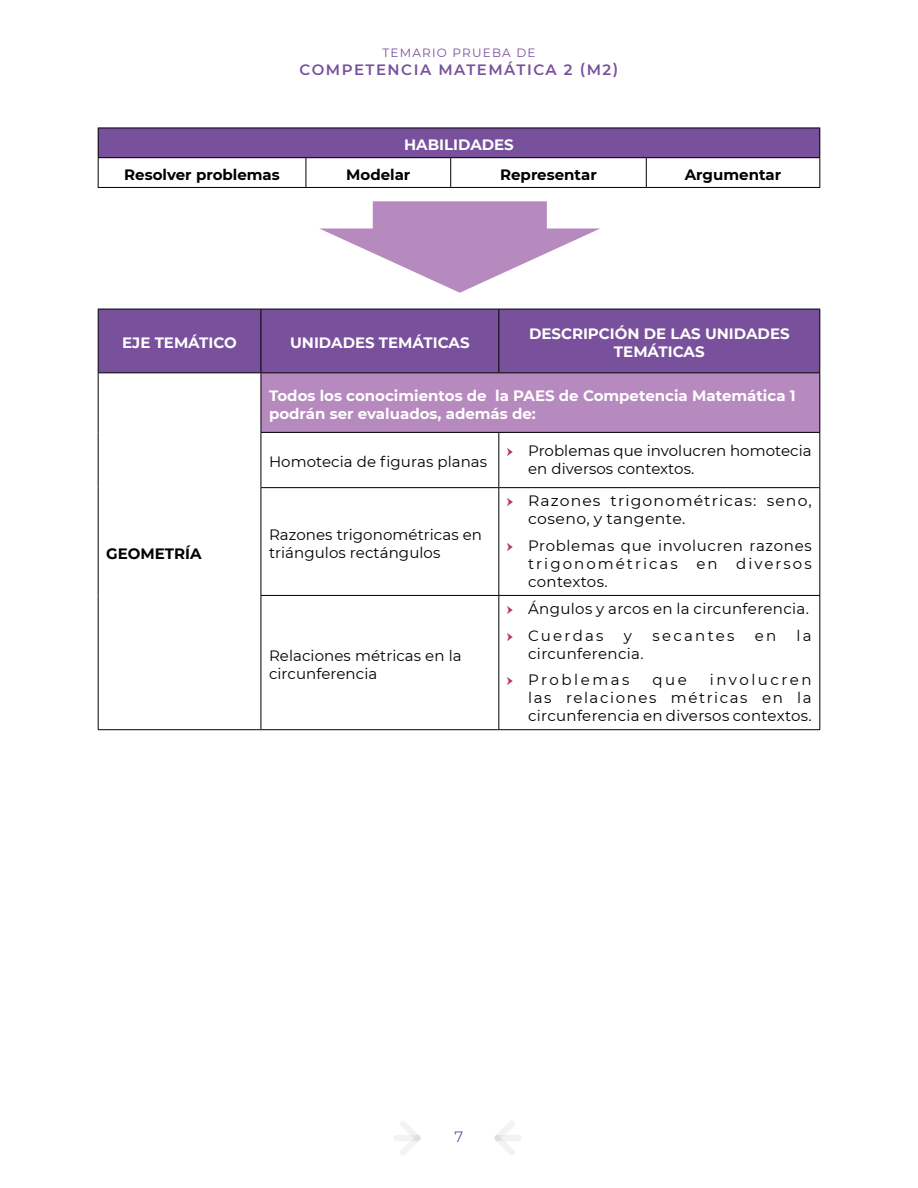
<style>
.page{position:relative;width:918px;height:1188px;background:#fff}
.page>*{position:absolute;margin:0;border:0;box-sizing:border-box;transform-origin:0 0}
.t1{font:15px/18px "Montserrat";letter-spacing:.02em;color:#000}
.t2{font:700 15px/18px "Montserrat";color:#fff;text-align:center}
.t3{font:700 15px "Montserrat";color:#000}
.t4{font:15px/18px "Montserrat";letter-spacing:.07em;color:#000;scale:1.04 1}
.t5{font:600 15px "Montserrat";letter-spacing:.1em;color:#78509b}
.t6{font:15px "Montserrat";letter-spacing:.15em;color:#000}
.t7{font:15px "Montserrat";color:#78509b}
.t8{font:12px "Montserrat";letter-spacing:.1em;color:#78509b}
.s1{font-family:"Minion Pro";color:#b3316e}
</style>
<div class="page">
<svg style="left:494px;top:1121px;width:27px;height:34px"></svg>
<svg style="left:394px;top:1121px;width:27px;height:34px"></svg>
<div style="left:99px;top:310px;width:720px;height:62px;background:#78509b"></div>
<div style="left:261px;top:373px;width:559px;height:59px;background:#b68abe"></div>
<hr style="left:98px;top:309px;width:163px;height:1px;background:#000">
<hr style="left:261px;top:309px;width:238px;height:1px;background:#000">
<hr style="left:499px;top:309px;width:321px;height:1px;background:#000">
<hr style="left:98px;top:372px;width:163px;height:1px;background:#000">
<hr style="left:261px;top:372px;width:238px;height:1px;background:#000">
<hr style="left:499px;top:372px;width:321px;height:1px;background:#000">
<hr style="left:261px;top:432px;width:238px;height:1px;background:#000">
<hr style="left:499px;top:432px;width:321px;height:1px;background:#000">
<hr style="left:261px;top:487px;width:238px;height:1px;background:#000">
<hr style="left:499px;top:487px;width:321px;height:1px;background:#000">
<hr style="left:261px;top:595px;width:238px;height:1px;background:#000">
<hr style="left:499px;top:595px;width:321px;height:1px;background:#000">
<hr style="left:98px;top:729px;width:163px;height:1px;background:#000">
<hr style="left:261px;top:729px;width:238px;height:1px;background:#000">
<hr style="left:499px;top:729px;width:321px;height:1px;background:#000">
<hr style="left:98px;top:309px;width:1px;height:63px;background:#000">
<hr style="left:98px;top:373px;width:1px;height:59px;background:#000">
<hr style="left:98px;top:432px;width:1px;height:56px;background:#000">
<hr style="left:98px;top:488px;width:1px;height:107px;background:#000">
<hr style="left:98px;top:595px;width:1px;height:134px;background:#000">
<hr style="left:261px;top:309px;width:1px;height:63px;background:#000">
<hr style="left:498px;top:309px;width:1px;height:63px;background:#000">
<hr style="left:819px;top:309px;width:1px;height:63px;background:#000">
<hr style="left:261px;top:373px;width:1px;height:59px;background:#000">
<hr style="left:819px;top:373px;width:1px;height:59px;background:#000">
<hr style="left:261px;top:433px;width:1px;height:54px;background:#000">
<hr style="left:498px;top:433px;width:1px;height:54px;background:#000">
<hr style="left:819px;top:433px;width:1px;height:54px;background:#000">
<hr style="left:261px;top:488px;width:1px;height:107px;background:#000">
<hr style="left:498px;top:488px;width:1px;height:107px;background:#000">
<hr style="left:819px;top:488px;width:1px;height:107px;background:#000">
<hr style="left:261px;top:596px;width:1px;height:133px;background:#000">
<hr style="left:498px;top:596px;width:1px;height:133px;background:#000">
<hr style="left:819px;top:596px;width:1px;height:133px;background:#000">
<div style="left:98px;top:128px;width:722px;height:30px;background:#78509b"></div>
<hr style="left:98px;top:128px;width:208px;height:1px;background:#000">
<hr style="left:306px;top:128px;width:145px;height:1px;background:#000">
<hr style="left:451px;top:128px;width:195px;height:1px;background:#000">
<hr style="left:646px;top:128px;width:174px;height:1px;background:#000">
<hr style="left:98px;top:157px;width:208px;height:1px;background:#000">
<hr style="left:306px;top:157px;width:145px;height:1px;background:#000">
<hr style="left:451px;top:157px;width:195px;height:1px;background:#000">
<hr style="left:646px;top:157px;width:174px;height:1px;background:#000">
<hr style="left:98px;top:187px;width:208px;height:1px;background:#000">
<hr style="left:306px;top:187px;width:145px;height:1px;background:#000">
<hr style="left:451px;top:187px;width:195px;height:1px;background:#000">
<hr style="left:646px;top:187px;width:174px;height:1px;background:#000">
<svg style="left:98px;top:128px;width:1px;height:59px"></svg>
<svg style="left:306px;top:158px;width:1px;height:29px"></svg>
<svg style="left:450px;top:158px;width:1px;height:29px"></svg>
<svg style="left:646px;top:158px;width:1px;height:29px"></svg>
<svg style="left:819px;top:128px;width:1px;height:59px"></svg>
<svg style="left:319px;top:201px;width:281px;height:92px"></svg>
<p class="t8" style="left:382px;top:45px;width:155px">TEMARIO PRUEBA DE</p>
<p class="t5" style="left:300px;top:59px;width:320px">COMPETENCIA MATEMÁTICA 2 (M2)</p>
<p class="t2" style="left:404px;top:135px;width:111px">HABILIDADES</p>
<p class="t3" style="left:124px;top:164px;width:157px">Resolver problemas</p>
<p class="t3" style="left:346px;top:164px;width:66px">Modelar</p>
<p class="t3" style="left:500px;top:164px;width:98px">Representar</p>
<p class="t3" style="left:685px;top:164px;width:98px">Argumentar</p>
<p class="t2" style="left:122px;top:333px;width:116px">EJE TEMÁTICO</p>
<p class="t2" style="left:290px;top:333px;width:181px">UNIDADES TEMÁTICAS</p>
<p class="t2" style="left:529px;top:324px;width:262px">DESCRIPCIÓN DE LAS UNIDADES<br>TEMÁTICAS</p>
<p class="t3" style="left:106px;top:542px;width:97px">GEOMETRÍA</p>
<p class="t2" style="left:269px;top:386px;width:528px;text-align:left">Todos los conocimientos de la PAES de Competencia Matemática 1 podrán ser evaluados, además de:</p>
<p class="t1" style="left:269px;top:452px;width:220px">Homotecia de figuras planas</p>
<p class="t1" style="left:528px;top:441px;width:285px;text-indent:-21px"><span class="s1">ӹ</span> Problemas que involucren homotecia en diversos contextos.</p>
<p class="t1" style="left:269px;top:525px;width:215px">Razones trigonométricas en triángulos rectángulos</p>
<p class="t1" style="left:269px;top:646px;width:194px">Relaciones métricas en la circunferencia</p>
<p class="t4" style="left:528px;top:492px;width:274px;text-indent:-21px"><span class="s1">ӹ</span> Razones trigonométricas: seno, coseno, y tangente.</p>
<p class="t1" style="left:528px;top:536px;width:285px;text-align:justify;text-indent:-21px"><span class="s1">ӹ</span> Problemas que involucren razones trigonométricas en diversos contextos.</p>
<p class="t1" style="left:507px;top:595px;width:304px;line-height:26.5px"><span class="s1">ӹ</span> Ángulos y arcos en la circunferencia. <span class="s1">ӹ</span> Cuerdas</p>
<p class="t1" style="left:624px;top:626px;width:10px">y</p>
<p class="t6" style="left:653px;top:625px;width:83px">secantes</p>
<p class="t1" style="left:755px;top:626px;width:23px">en</p>
<p class="t1" style="left:797px;top:626px;width:17px">la</p>
<p class="t1" style="left:507px;top:640px;width:138px;line-height:26.5px;text-indent:21px">circunferencia. <span class="s1">ӹ</span> Problemas</p>
<p class="t1" style="left:528px;top:670px;width:285px;text-align:justify;text-indent:182px">involucren las relaciones métricas en la circunferencia en diversos contextos.</p>
<p class="t1" style="left:652px;top:670px;width:36px">que</p>
<p class="t7" style="left:455px;top:1126px;width:10px">7</p>
</div>
